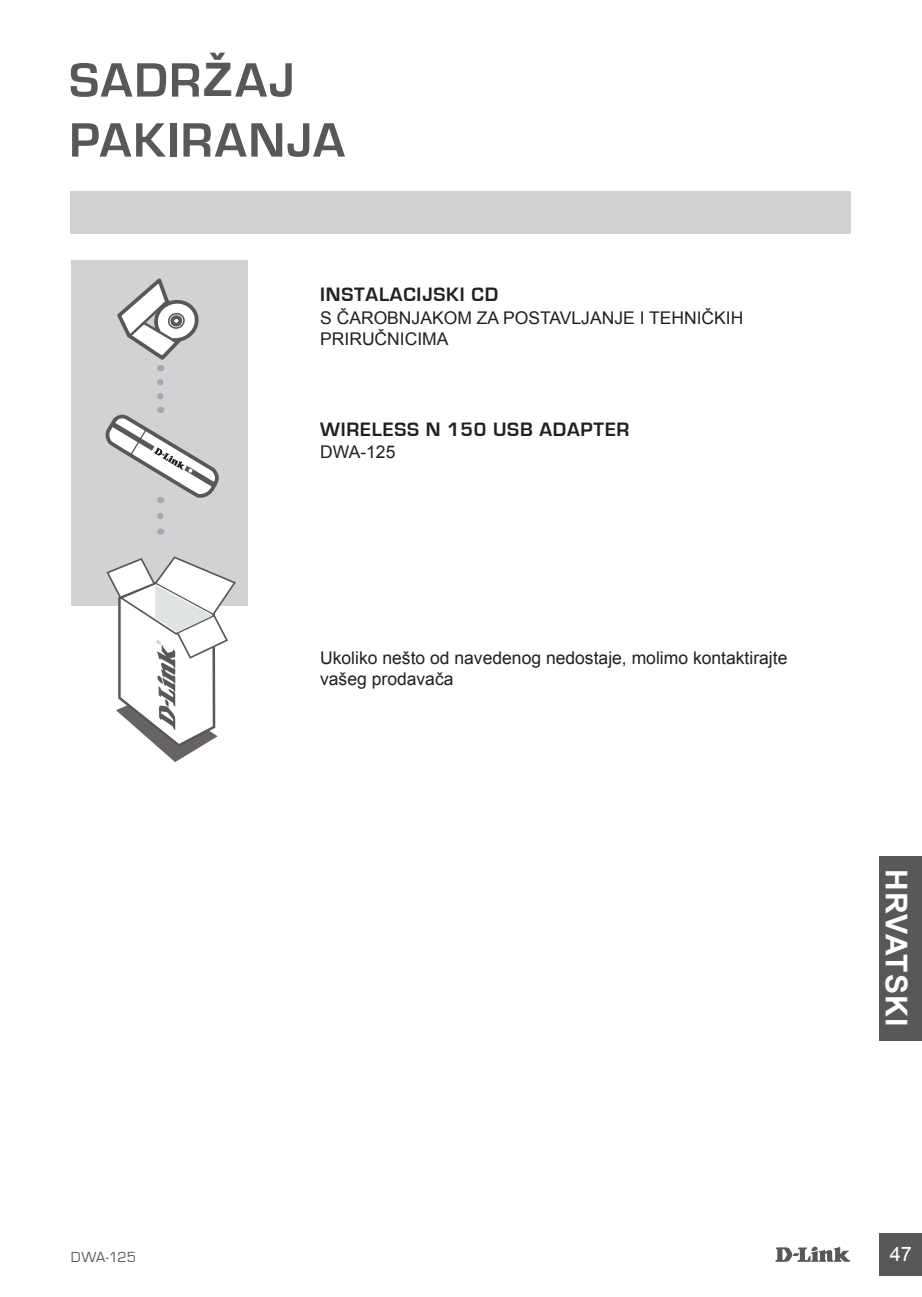
<style>
.page{position:relative;width:922px;height:1297px;background:#fff}
.page>*{position:absolute;margin:0;border:0;box-sizing:border-box;transform-origin:0 0}
.t1{font:700 50px/60px "Eurostile";letter-spacing:.035em;color:#57585a}
.t2{font:700 30px "Arial";letter-spacing:.035em;color:#fff}
.t3{font:700 20px "Eurostile";letter-spacing:.04em;color:#231f20}
.t4{font:20px "Arial";color:#fff}
.t5{font:17.5px/21px "Arial";color:#231f20}
.t6{font:15px "Eurostile";color:#57585a}
.s1{font-family:"Arial";font-size:46.25px}
</style>
<div class="page">
<svg style="left:775px;top:1246px;width:75px;height:16px"></svg>
<div style="left:879px;top:1233px;width:42px;height:43px;background:#57585a"></div>
<div style="left:878px;top:856px;width:43px;height:185px;background:#57585a"></div>
<div style="left:71px;top:191px;width:779px;height:42px;background:#d1d2d4"></div>
<div style="left:71px;top:261px;width:176px;height:345px;background:#d1d2d4"></div>
<svg style="left:157px;top:516px;width:6px;height:19px"></svg>
<svg style="left:117px;top:278px;width:82px;height:93px"></svg>
<svg style="left:106px;top:556px;width:130px;height:206px"></svg>
<svg style="left:105px;top:382px;width:114px;height:121px"></svg>
<h1 class="t1" style="left:69px;top:51px;width:277px">SADR<span class="s1">Ž</span>AJ<br>PAKIRANJA</h1>
<p class="t3" style="left:320px;top:284px;width:179px">INSTALACIJSKI CD</p>
<p class="t5" style="left:320px;top:307px;width:424px">S ČAROBNJAKOM ZA POSTAVLJANJE I TEHNIČKIH<br>PRIRUČNICIMA</p>
<p class="t3" style="left:320px;top:418px;width:311px">WIRELESS N 150 USB ADAPTER</p>
<p class="t5" style="left:320px;top:441px;width:77px">DWA-125</p>
<p class="t5" style="left:320px;top:647px;width:468px">Ukoliko nešto od navedenog nedostaje, molimo kontaktirajte vašeg prodavača</p>
<h2 class="t2" style="left:916px;top:869px;width:159px;rotate:90deg">HRVATSKI</h2>
<p class="t6" style="left:71px;top:1249px;width:67px">DWA-125</p>
<p class="t4" style="left:889px;top:1241px;width:24px">47</p>
</div>
